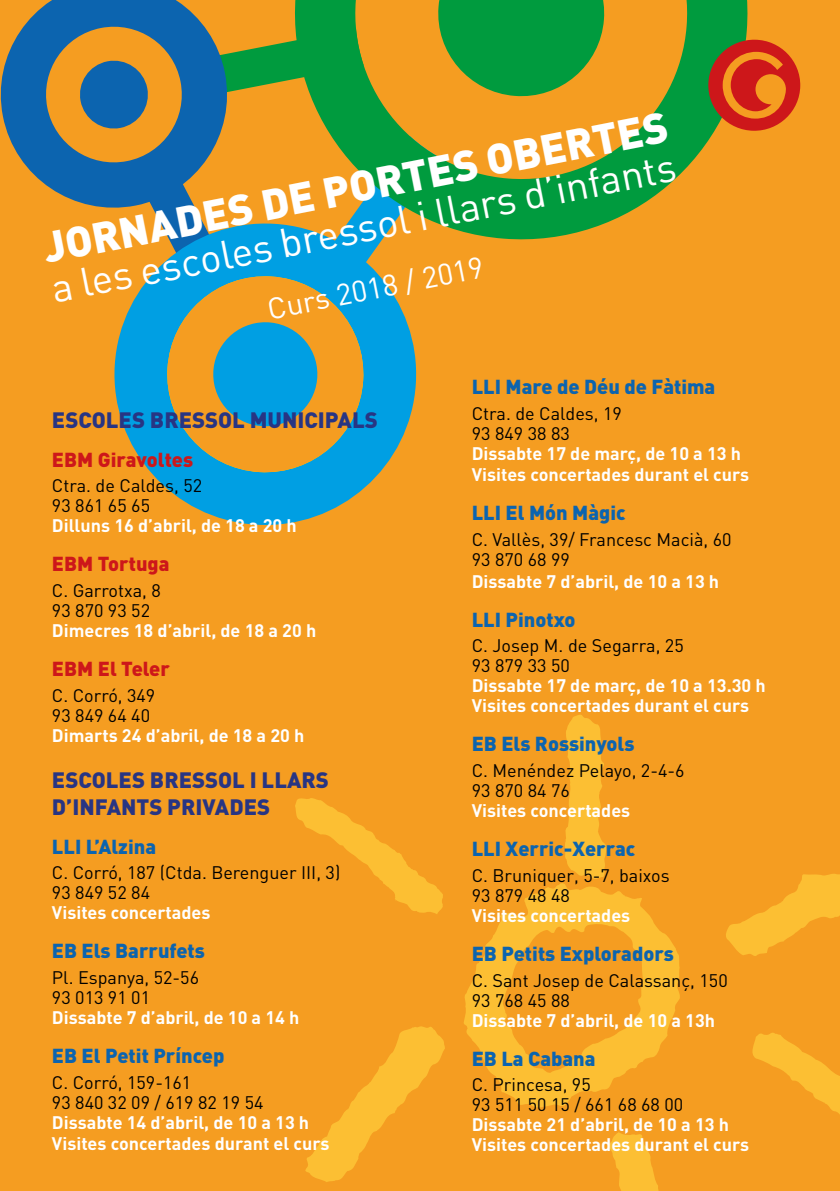
<style>
.page{position:relative;width:840px;height:1191px;background:#fff}
.page>*{position:absolute;margin:0;border:0;box-sizing:border-box;transform-origin:0 0}
.t1{font:900 42.4px "DIN";color:#fff}
.t2{font:40.4px "DIN";color:#fff}
.t3{font:29.8px "DIN";color:#fff}
.t4{font:900 22px/26.4px "DIN";color:#283583}
.t5{font:900 20px "DIN";color:#0c64af}
.t6{font:900 20px "DIN";color:#cd171a}
.t7{font:700 18px/21.6px "DIN";color:#fff}
.t8{font:18px/20px "DIN";color:#000}
</style>
<div class="page">
<div style="left:0;top:0;width:839px;height:1191px;background:#f59d21"></div>
<svg style="left:114px;top:305px;width:303px;height:220px;fill:#009fe3"></svg>
<svg style="left:164px;top:305px;width:202px;height:170px"></svg>
<svg style="left:0;top:9px;width:40px;height:171px;fill:#0c64af"></svg>
<svg style="left:40px;top:0;width:360px;height:305px"></svg>
<svg style="left:286px;top:0;width:462px;height:248px"></svg>
<svg style="left:565px;top:714px;width:41px;height:165px"></svg>
<svg style="left:464px;top:883px;width:216px;height:225px"></svg>
<svg style="left:726px;top:874px;width:113px;height:82px"></svg>
<svg style="left:752px;top:1033px;width:87px;height:80px"></svg>
<svg style="left:609px;top:1132px;width:50px;height:59px"></svg>
<svg style="left:305px;top:1026px;width:140px;height:156px"></svg>
<svg style="left:295px;top:798px;width:148px;height:116px"></svg>
<svg style="left:209px;top:318px;width:113px;height:113px"></svg>
<div style="left:707px;top:39px;width:93px;height:92px;background:#cd171a;border-radius:50%"></div>
<svg style="left:722px;top:52px;width:63px;height:67px"></svg>
<h1 class="t1" style="left:38px;top:220px;width:637px;rotate:-11deg">JORNADES DE PORTES OBERTES</h1>
<h2 class="t2" style="left:47px;top:263px;width:637px;rotate:-11deg">a les escoles bressol i llars d’infants</h2>
<h3 class="t3" style="left:264px;top:291px;width:221px;rotate:-11deg">Curs 2018 / 2019</h3>
<p class="t4" style="left:52px;top:405px;width:327px">ESCOLES BRESSOL MUNICIPALS</p>
<p class="t6" style="left:52px;top:446px;width:143px">EBM Giravoltes</p>
<p class="t8" style="left:52px;top:475px;width:152px">Ctra. de Caldes, 52<br>93 861 65 65</p>
<p class="t7" style="left:52px;top:514px;width:246px">Dilluns 16 d’abril, de 18 a 20 h</p>
<p class="t6" style="left:52px;top:551px;width:119px">EBM Tortuga</p>
<p class="t8" style="left:52px;top:580px;width:110px">C. Garrotxa, 8<br>93 870 93 52</p>
<p class="t7" style="left:52px;top:619px;width:266px">Dimecres 18 d’abril, de 18 a 20 h</p>
<p class="t6" style="left:52px;top:655px;width:119px">EBM El Teler</p>
<p class="t8" style="left:52px;top:685px;width:105px">C. Corró, 349<br>93 849 64 40</p>
<p class="t7" style="left:52px;top:723px;width:254px">Dimarts 24 d’abril, de 18 a 20 h</p>
<p class="t4" style="left:52px;top:766px;width:278px">ESCOLES BRESSOL I LLARS<br>D’INFANTS PRIVADES</p>
<p class="t5" style="left:52px;top:833px;width:106px">LLI L’Alzina</p>
<p class="t8" style="left:52px;top:862px;width:290px">C. Corró, 187 (Ctda. Berenguer III, 3)<br>93 849 52 84</p>
<p class="t7" style="left:52px;top:901px;width:160px">Visites concertades</p>
<p class="t5" style="left:52px;top:937px;width:154px">EB Els Barrufets</p>
<p class="t8" style="left:52px;top:967px;width:148px">Pl. Espanya, 52-56<br>93 013 91 01</p>
<p class="t7" style="left:52px;top:1006px;width:249px">Dissabte 7 d’abril, de 10 a 14 h</p>
<p class="t5" style="left:52px;top:1042px;width:174px">EB El Petit Príncep</p>
<p class="t8" style="left:52px;top:1072px;width:213px">C. Corró, 159-161<br>93 840 32 09 / 619 82 19 54</p>
<p class="t7" style="left:52px;top:1110px;width:279px">Dissabte 14 d’abril, de 10 a 13 h<br>Visites concertades durant el curs</p>
<p class="t5" style="left:471px;top:373px;width:245px">LLI Mare de Déu de Fàtima</p>
<p class="t8" style="left:471px;top:403px;width:152px">Ctra. de Caldes, 19<br>93 849 38 83</p>
<p class="t7" style="left:471px;top:442px;width:279px">Dissabte 17 de març, de 10 a 13 h<br>Visites concertades durant el curs</p>
<p class="t5" style="left:471px;top:500px;width:155px">LLI El Món Màgic</p>
<p class="t8" style="left:471px;top:529px;width:261px">C. Vallès, 39/ Francesc Macià, 60<br>93 870 68 99</p>
<p class="t7" style="left:471px;top:569px;width:249px">Dissabte 7 d’abril, de 10 a 13 h</p>
<p class="t5" style="left:471px;top:606px;width:105px">LLI Pinotxo</p>
<p class="t8" style="left:471px;top:635px;width:213px">C. Josep M. de Segarra, 25<br>93 879 33 50</p>
<p class="t7" style="left:471px;top:675px;width:295px;line-height:20px">Dissabte 17 de març, de 10 a 13.30 h<br>Visites concertades durant el curs</p>
<p class="t5" style="left:471px;top:731px;width:164px">EB Els Rossinyols</p>
<p class="t8" style="left:471px;top:760px;width:214px">C. Menéndez Pelayo, 2-4-6<br>93 870 84 76</p>
<p class="t7" style="left:471px;top:799px;width:160px">Visites concertades</p>
<p class="t5" style="left:471px;top:835px;width:165px">LLI Xerric-Xerrac</p>
<p class="t8" style="left:471px;top:865px;width:199px">C. Bruniquer, 5-7, baixos<br>93 879 48 48</p>
<p class="t7" style="left:471px;top:903px;width:160px">Visites concertades</p>
<p class="t5" style="left:471px;top:940px;width:203px">EB Petits Exploradors</p>
<p class="t8" style="left:471px;top:969px;width:257px">C. Sant Josep de Calassanç, 150<br>93 768 45 88</p>
<p class="t7" style="left:471px;top:1008px;width:245px">Dissabte 7 d’abril, de 10 a 13h</p>
<p class="t5" style="left:471px;top:1045px;width:125px">EB La Cabana</p>
<p class="t8" style="left:471px;top:1074px;width:213px">C. Princesa, 95<br>93 511 50 15 / 661 68 68 00</p>
<p class="t7" style="left:471px;top:1114px;width:279px;line-height:20px">Dissabte 21 d’abril, de 10 a 13 h<br>Visites concertades durant el curs</p>
</div>
